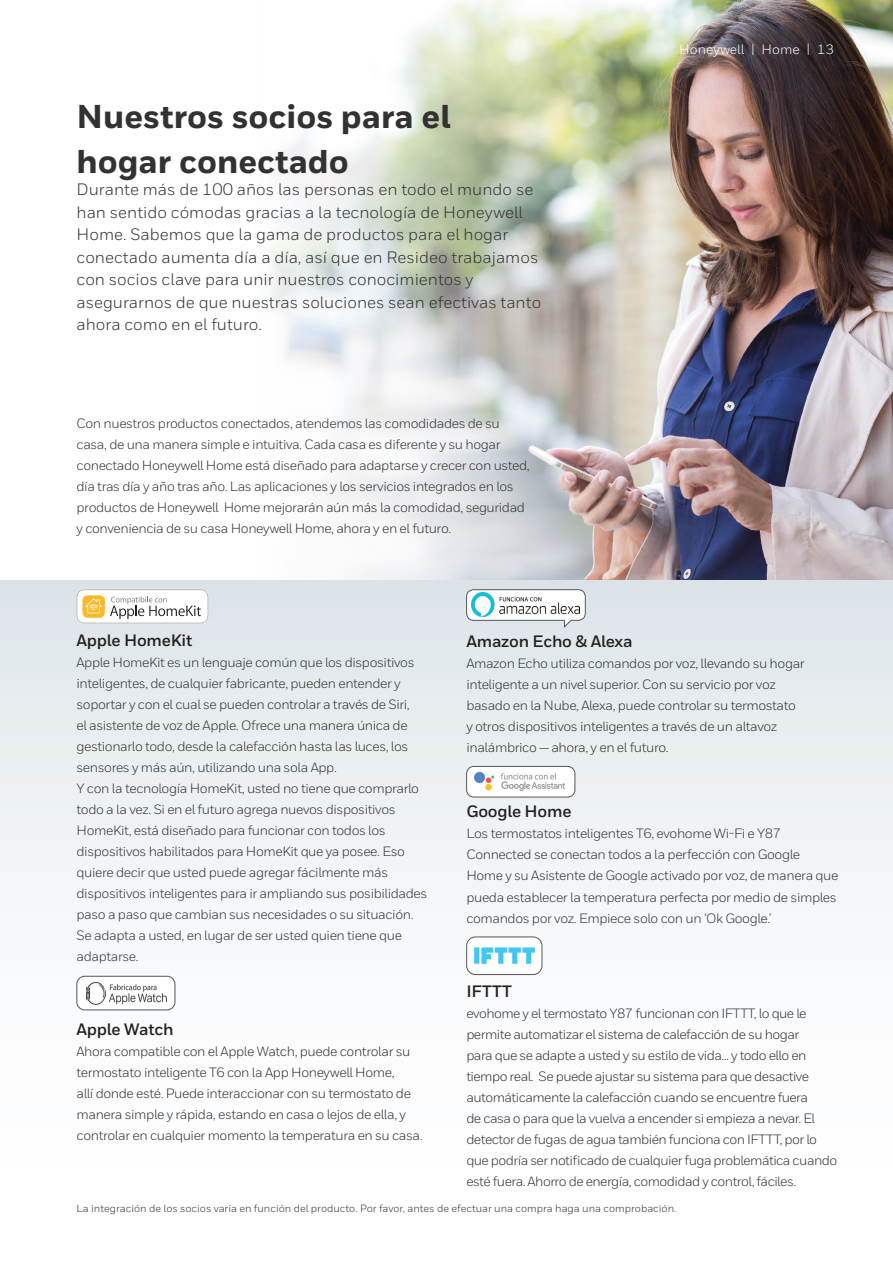
<style>
.page{position:relative;width:893px;height:1263px;background:#fff}
.page>*{position:absolute;margin:0;border:0;box-sizing:border-box;transform-origin:0 0}
.t1{font:800 33px/45px "Honeywell Sans";color:#333233}
.t2{font:16.5px/22.5px "Honeywell Sans";color:#333233}
.t3{font:700 16.5px "Honeywell Sans";letter-spacing:-.015em;color:#231f20}
.t4{font:13.5px/21px "Honeywell Sans";letter-spacing:-.03em;color:#333233}
.t5{font:13.5px "Honeywell Sans";color:#fff}
.t6{font:10.5px "Honeywell Sans";color:#333233}
</style>
<div class="page">
<img style="left:271px;top:0;width:622px;height:580px">
<div style="left:0;top:580px;width:893px;height:683px;background:linear-gradient(to bottom,#e0e7ec,#fff)"></div>
<svg style="left:77px;top:589px;width:131px;height:34px"></svg>
<img style="left:466px;top:936px;width:76px;height:39px">
<div style="left:466px;top:936px;width:76px;height:39px;border:1px solid #545557;border-radius:9px"></div>
<div style="left:77px;top:976px;width:98px;height:34px;background:#fff;border-radius:8px"></div>
<div style="left:77px;top:976px;width:98px;height:34px;border:1px solid #545557;border-radius:8px"></div>
<img style="left:86px;top:982px;width:81px;height:23px">
<svg style="left:466px;top:589px;width:120px;height:39px"></svg>
<img style="left:471px;top:592px;width:109px;height:24px">
<img style="left:466px;top:766px;width:109px;height:31px">
<div style="left:466px;top:766px;width:109px;height:31px;border:1px solid #545557;border-radius:7px"></div>
<h1 class="t1" style="left:77px;top:95px;width:376px">Nuestros socios para el hogar conectado</h1>
<p class="t2" style="left:77px;top:178px;width:466px">Durante más de 100 años las personas en todo el mundo se han sentido cómodas gracias a la tecnología de Honeywell Home. Sabemos que la gama de productos para el hogar conectado aumenta día a día, así que en Resideo trabajamos con socios clave para unir nuestros conocimientos y asegurarnos de que nuestras soluciones sean efectivas tanto ahora como en el futuro.</p>
<p class="t4" style="left:77px;top:413px;width:455px">Con nuestros productos conectados, atendemos las comodidades de su casa, de una manera simple e intuitiva. Cada casa es diferente y su hogar conectado Honeywell Home está diseñado para adaptarse y crecer con usted, día tras día y año tras año. Las aplicaciones y los servicios integrados en los productos de Honeywell Home mejorarán aún más la comodidad, seguridad y conveniencia de su casa Honeywell Home, ahora y en el futuro.</p>
<p class="t5" style="left:679px;top:41px;width:156px">Honeywell | Home | 13</p>
<p class="t3" style="left:77px;top:630px;width:117px">Apple HomeKit</p>
<p class="t4" style="left:77px;top:652px;width:352px">Apple HomeKit es un lenguaje común que los dispositivos inteligentes, de cualquier fabricante, pueden entender y soportar y con el cual se pueden controlar a través de Siri,<br>el asistente de voz de Apple. Ofrece una manera única de gestionarlo todo, desde la calefacción hasta las luces, los sensores y más aún, utilizando una sola App.<br>Y con la tecnología HomeKit, usted no tiene que comprarlo todo a la vez. Si en el futuro agrega nuevos dispositivos HomeKit, está diseñado para funcionar con todos los dispositivos habilitados para HomeKit que ya posee. Eso quiere decir que usted puede agregar fácilmente más dispositivos inteligentes para ir ampliando sus posibilidades paso a paso que cambian sus necesidades o su situación.<br>Se adapta a usted, en lugar de ser usted quien tiene que adaptarse.</p>
<p class="t3" style="left:77px;top:1019px;width:99px">Apple Watch</p>
<p class="t4" style="left:77px;top:1041px;width:348px">Ahora compatible con el Apple Watch, puede controlar su termostato inteligente T6 con la App Honeywell Home,<br>allí donde esté. Puede interaccionar con su termostato de manera simple y rápida, estando en casa o lejos de ella, y controlar en cualquier momento la temperatura en su casa.</p>
<p class="t3" style="left:466px;top:631px;width:168px">Amazon Echo &amp; Alexa</p>
<p class="t4" style="left:466px;top:652px;width:340px">Amazon Echo utiliza comandos por voz, llevando su hogar inteligente a un nivel superior. Con su servicio por voz basado en la Nube, Alexa, puede controlar su termostato y otros dispositivos inteligentes a través de un altavoz inalámbrico — ahora, y en el futuro.</p>
<p class="t3" style="left:466px;top:802px;width:107px">Google Home</p>
<p class="t4" style="left:466px;top:823px;width:374px">Los termostatos inteligentes T6, evohome Wi-Fi e Y87<br>Connected se conectan todos a la perfección con Google Home y su Asistente de Google activado por voz, de manera que pueda establecer la temperatura perfecta por medio de simples comandos por voz. Empiece solo con un ‘Ok Google.’</p>
<p class="t3" style="left:466px;top:981px;width:47px">IFTTT</p>
<p class="t4" style="left:466px;top:1002px;width:372px">evohome y el termostato Y87 funcionan con IFTTT, lo que le permite automatizar el sistema de calefacción de su hogar<br>para que se adapte a usted y su estilo de vida... y todo ello en tiempo real. Se puede ajustar su sistema para que desactive automáticamente la calefacción cuando se encuentre fuera<br>de casa o para que la vuelva a encender si empieza a nevar. El detector de fugas de agua también funciona con IFTTT, por lo que podría ser notificado de cualquier fuga problemática cuando esté fuera. Ahorro de energía, comodidad y control, fáciles.</p>
<p class="t6" style="left:77px;top:1202px;width:601px">La integración de los socios varía en función del producto. Por favor, antes de efectuar una compra haga una comprobación.</p>
</div>
